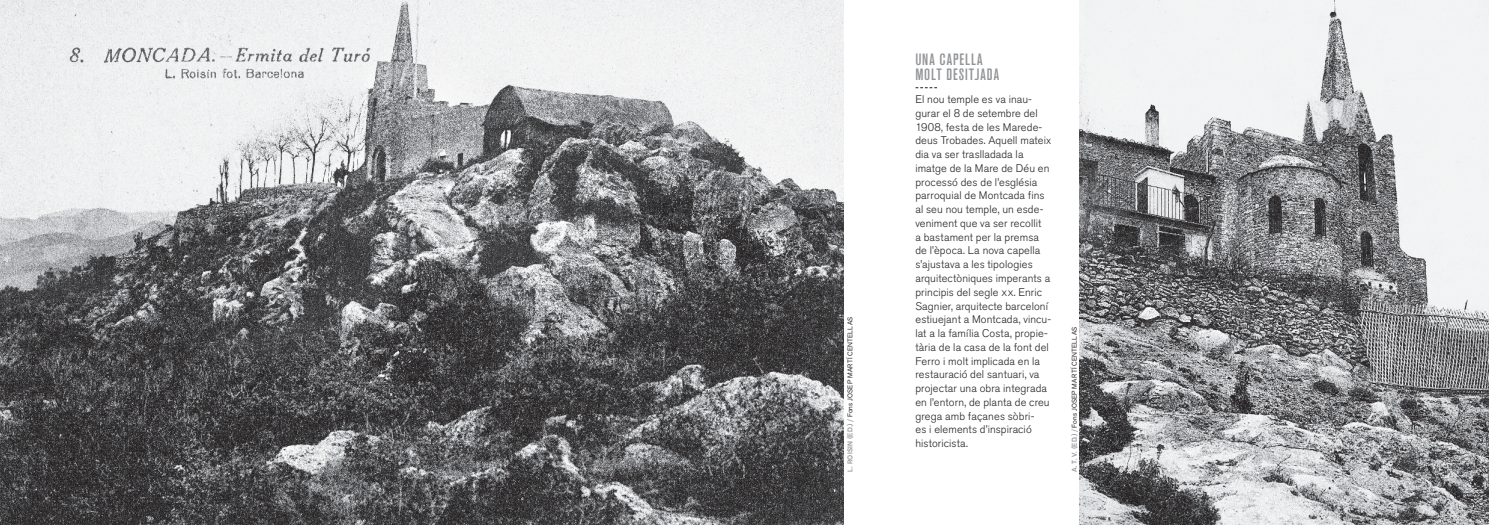
<style>
.page{position:relative;width:1489px;height:525px;background:#fff}
.page>*{position:absolute;margin:0;border:0;box-sizing:border-box;transform-origin:0 0}
.t1{font:500 condensed 16.25px/15px "Akzidenz Grotesk BQ";letter-spacing:.06em;color:#939598}
.t2{font:300 11px/13.8px "Akzidenz Grotesk BQ";letter-spacing:.01em;color:#231f20}
.t3{font:6.88px "Akzid Grtsk Next";letter-spacing:.035em;color:#231f20}
.s1{font-weight:500;color:#939598}
.s2{font-family:"Akzidenz Grotesk BQ Light SC";font-weight:400}
</style>
<div class="page">
<svg style="left:915px;top:87px;width:22px;height:1px"></svg>
<img style="left:1079px;top:0;width:409px;height:524px">
<img style="left:0;top:0;width:843px;height:524px">
<p class="t3" style="left:845px;top:471px;width:156px;rotate:-90deg"><span class="s1">L. ROISIN (ED.) /</span> Fons JOSEP MARTÍ CENTELLAS</p>
<h1 class="t1" style="left:915px;top:51px;width:85px">UNA CAPELLA<br>MOLT DESITJADA</h1>
<p class="t2" style="left:915px;top:93px;width:137px">El nou temple es va inau&shy;gurar el 8 de setembre del<br>1908, festa de les Marede&shy;deus Trobades. Aquell mateix dia va ser traslladada la imatge de la Mare de Déu en processó des de l’església parroquial de Montcada fins al seu nou temple, un esde&shy;veniment que va ser recollit<br>a bastament per la premsa de l’època. La nova capella s’ajustava a les tipologies arquitectòniques imperants a principis del segle <span class="s2">xx</span>. Enric<br>Sagnier, arquitecte barceloní estiuejant a Montcada, vincu&shy;lat a la família Costa, propie&shy;tària de la casa de la font del<br>Ferro i molt implicada en la restauració del santuari, va projectar una obra integrada en l’entorn, de planta de creu grega amb façanes sòbri-<br>es i elements d’inspiració historicista.</p>
<p class="t3" style="left:1069px;top:471px;width:146px;rotate:-90deg"><span class="s1">A. T. V. (ED.) /</span> Fons JOSEP MARTÍ CENTELLAS</p>
</div>
